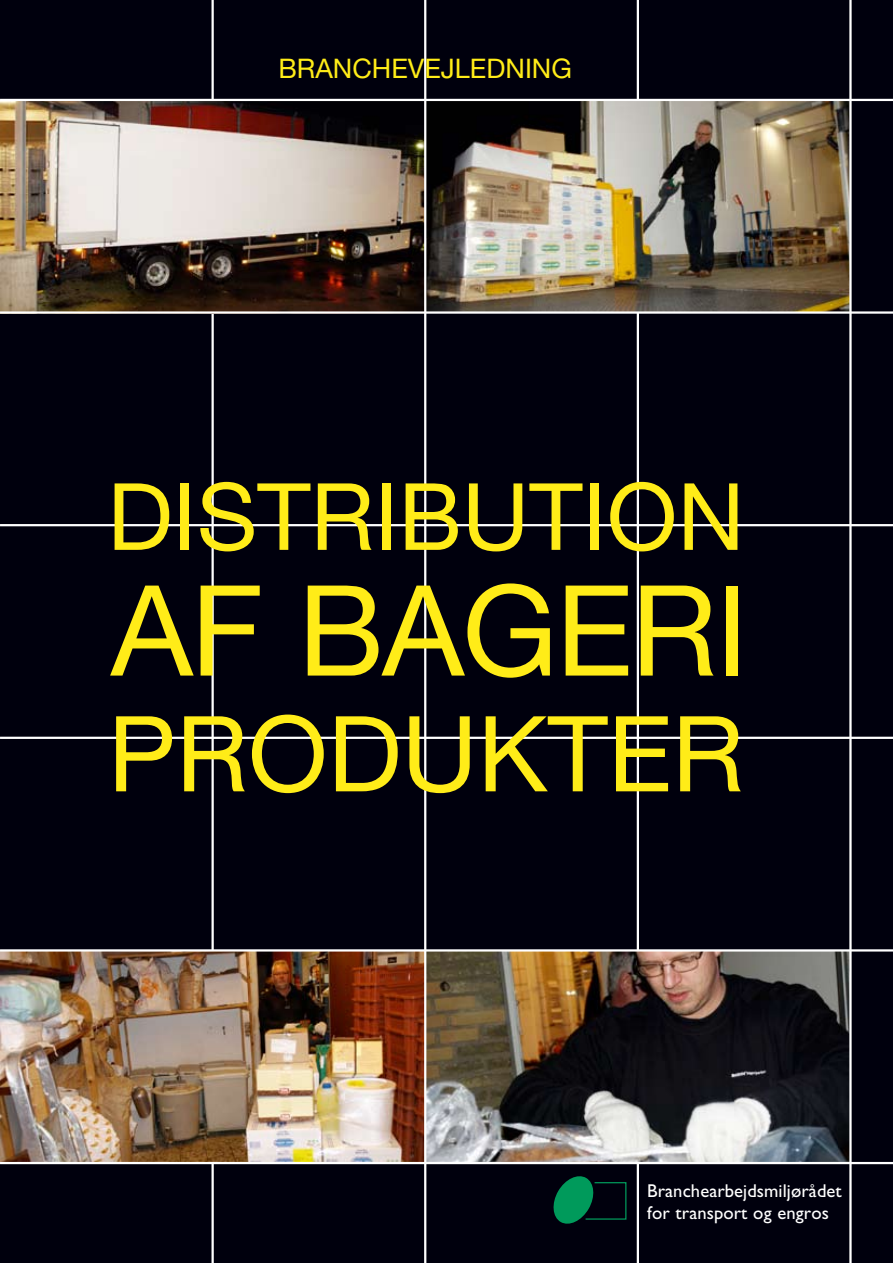
<style>
.page{position:relative;width:893px;height:1263px;background:#00000d}
.page>*{position:absolute;margin:0;border:0;box-sizing:border-box;transform-origin:0 0}
.t1{font:126px "Helvetica Neue";letter-spacing:-.015em;color:#ffec18}
.t2{font:105px "Helvetica Neue";color:#ffec18}
.t3{font:93px "Helvetica Neue";color:#ffec18}
.t4{font:27px "Helvetica Neue";color:#ffec18}
.t5{font:18.6px/22.4px "Gill Sans";letter-spacing:.005em;color:#fff}
</style>
<div class="page">
<hr style="left:212px;top:0;width:2px;height:1263px;background:#fff">
<hr style="left:637px;top:0;width:2px;height:1263px;background:#fff">
<hr style="left:0;top:524px;width:893px;height:2px;background:#fff">
<hr style="left:0;top:737px;width:893px;height:2px;background:#fff">
<img style="left:0;top:101px;width:424px;height:210px">
<img style="left:426px;top:101px;width:423px;height:210px">
<img style="left:0;top:951px;width:424px;height:211px">
<img style="left:426px;top:951px;width:423px;height:211px">
<svg style="left:553px;top:1176px;width:74px;height:48px"></svg>
<hr style="left:0;top:99px;width:893px;height:2px;background:#fff">
<hr style="left:0;top:949px;width:893px;height:2px;background:#fff">
<hr style="left:424px;top:0;width:2px;height:1263px;background:#fff">
<hr style="left:0;top:1162px;width:893px;height:2px;background:#fff">
<hr style="left:0;top:311px;width:893px;height:3px;background:#fff">
<hr style="left:849px;top:0;width:3px;height:1263px;background:#fff">
<h3 class="t4" style="left:278px;top:52px;width:295px">BRANCHEVEJLEDNING</h3>
<h3 class="t3" style="left:107px;top:461px;width:639px">DISTRIBUTION</h3>
<h1 class="t1" style="left:111px;top:556px;width:638px">AF BAGERI</h1>
<h2 class="t2" style="left:108px;top:691px;width:637px">PRODUKTER</h2>
<p class="t5" style="left:647px;top:1180px;width:196px">Branchearbejdsmiljørådet for transport og engros</p>
</div>
